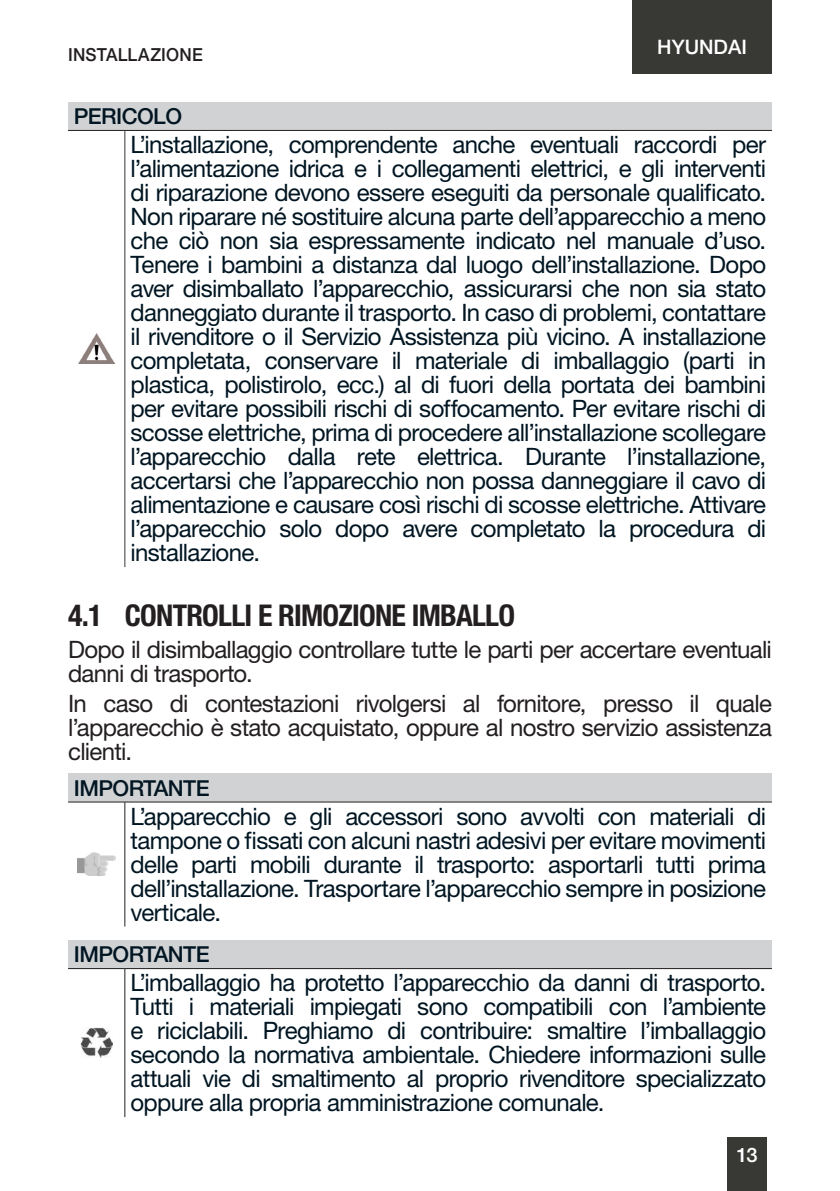
<style>
.page{position:relative;width:840px;height:1191px;background:#fff}
.page>*{position:absolute;margin:0;border:0;box-sizing:border-box;transform-origin:0 0}
.t1{font:700 condensed 30px "Helvetica Neue LT Std";letter-spacing:-.025em;color:#231f20}
.AVVERTENZA_-_testo{font:24px/24px "Helvetica Neue LT Std";letter-spacing:-.03em;color:#011622;text-align:justify}
.Body{font:24px/24px "Helvetica Neue LT Std";letter-spacing:-.03em;color:#231f20}
.AVVERTENZA-titolo{font:500 22px "Helvetica Neue LT Std";letter-spacing:-.025em;color:#011622}
.t2{font:500 20px "Helvetica Neue LT Std";color:#fff}
.t3{font:500 18px "Helvetica Neue LT Std";color:#231f20;scale:.95 1}
</style>
<div class="page">
<div style="left:632px;top:0;width:139px;height:74px;background:#383935"></div>
<div style="left:727px;top:1137px;width:39px;height:54px;background:#383935"></div>
<div style="left:68px;top:102px;width:703px;height:28px;background:#d1d2d4"></div>
<hr style="left:68px;top:130px;width:57px;height:1px;background:#231f20">
<hr style="left:125px;top:130px;width:646px;height:1px;background:#231f20">
<hr style="left:124px;top:131px;width:1px;height:436px;background:#383935">
<img style="left:78px;top:334px;width:37px;height:30px">
<div style="left:68px;top:773px;width:703px;height:29px;background:#d1d2d4"></div>
<hr style="left:68px;top:801px;width:57px;height:1px;background:#231f20">
<hr style="left:125px;top:801px;width:646px;height:1px;background:#231f20">
<hr style="left:124px;top:802px;width:1px;height:124px;background:#231f20">
<img style="left:78px;top:853px;width:37px;height:22px">
<div style="left:68px;top:940px;width:703px;height:28px;background:#d1d2d4"></div>
<hr style="left:68px;top:968px;width:57px;height:1px;background:#231f20">
<hr style="left:125px;top:968px;width:646px;height:1px;background:#231f20">
<hr style="left:124px;top:968px;width:1px;height:149px;background:#231f20">
<img style="left:81px;top:1027px;width:31px;height:31px">
<p class="t3" style="left:68px;top:44px;width:12px">INSTALLAZIONE</p>
<p class="t2" style="left:657px;top:35px;width:91px">HYUNDAI</p>
<p class="AVVERTENZA-titolo" style="left:74px;top:103px;width:110px">PERICOLO</p>
<p class="AVVERTENZA_-_testo" style="left:130px;top:132px;width:637px">L’installazione, comprendente anche eventuali raccordi per l’alimentazione idrica e i collegamenti elettrici, e gli interventi di riparazione devono essere eseguiti da personale qualificato.<br>Non riparare né sostituire alcuna parte dell’apparecchio a meno che ciò non sia espressamente indicato nel manuale d’uso.<br>Tenere i bambini a distanza dal luogo dell’installazione. Dopo aver disimballato l’apparecchio, assicurarsi che non sia stato danneggiato durante il trasporto. In caso di problemi, contattare il rivenditore o il Servizio Assistenza più vicino. A installazione completata, conservare il materiale di imballaggio (parti in plastica, polistirolo, ecc.) al di fuori della portata dei bambini per evitare possibili rischi di soffocamento. Per evitare rischi di scosse elettriche, prima di procedere all’installazione scollegare l’apparecchio dalla rete elettrica. Durante l’installazione, accertarsi che l’apparecchio non possa danneggiare il cavo di alimentazione e causare così rischi di scosse elettriche. Attivare l’apparecchio solo dopo avere completato la procedura di installazione.</p>
<p class="t1" style="left:68px;top:597px;width:448px">4.1 CONTROLLI E RIMOZIONE IMBALLO</p>
<p class="Body" style="left:68px;top:637px;width:704px">Dopo il disimballaggio controllare tutte le parti per accertare eventuali danni di trasporto.</p>
<p class="Body" style="left:68px;top:691px;width:705px;text-align:justify">In caso di contestazioni rivolgersi al fornitore, presso il quale l’apparecchio è stato acquistato, oppure al nostro servizio assistenza clienti.</p>
<p class="AVVERTENZA-titolo" style="left:74px;top:774px;width:137px">IMPORTANTE</p>
<p class="AVVERTENZA_-_testo" style="left:130px;top:804px;width:636px">L’apparecchio e gli accessori sono avvolti con materiali di tampone o fissati con alcuni nastri adesivi per evitare movimenti delle parti mobili durante il trasporto: asportarli tutti prima dell’installazione. Trasportare l’apparecchio sempre in posizione verticale.</p>
<p class="AVVERTENZA-titolo" style="left:74px;top:941px;width:137px">IMPORTANTE</p>
<p class="AVVERTENZA_-_testo" style="left:130px;top:970px;width:636px">L’imballaggio ha protetto l’apparecchio da danni di trasporto.<br>Tutti i materiali impiegati sono compatibili con l’ambiente e riciclabili. Preghiamo di contribuire: smaltire l’imballaggio secondo la normativa ambientale. Chiedere informazioni sulle attuali vie di smaltimento al proprio rivenditore specializzato oppure alla propria amministrazione comunale.</p>
<p class="t2" style="left:736px;top:1142px;width:23px">13</p>
</div>
